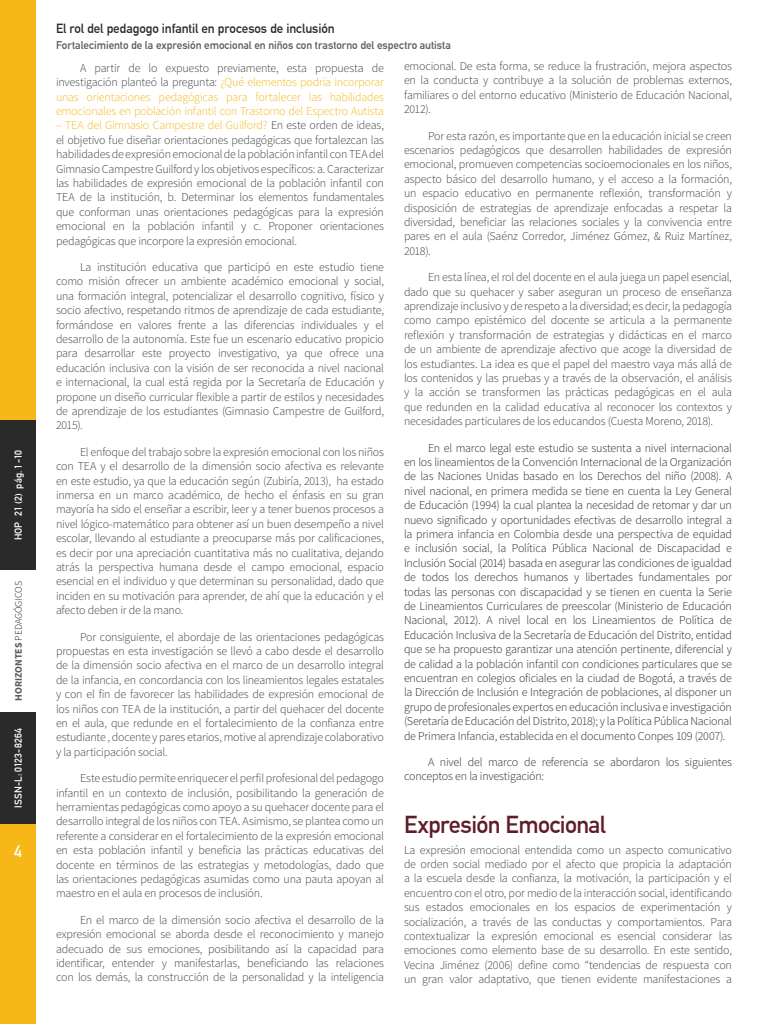
<style>
.page{position:relative;width:768px;height:1024px;background:#fff}
.page>*{position:absolute;margin:0;border:0;box-sizing:border-box;transform-origin:0 0}
.t1{font:700 24px "DIN Alternate";letter-spacing:-.025em;color:#5f1c2b}
.t2{font:700 16px "DIN Alternate";color:#fff}
.t3{font:700 13px "DIN Alternate";letter-spacing:-.005em;color:#2a2a2a}
.t4{font:300 12px/14.4px "Source Sans Pro";letter-spacing:-.015em;color:#404040;text-align:justify}
.t5{font:300 12px/14.4px "Source Sans Pro";letter-spacing:-.015em;color:#2a2a2a;text-align:justify}
.t6{font:300 12px/14.4px "Source Sans Pro";letter-spacing:-.015em;color:#f5b818;text-align:justify}
.t7{font:700 11.1px "DIN Alternate";color:#5a5a5a}
.t8{font:700 10px "DIN Alternate";color:#fff}
.t9{font:300 10px "Source Sans Pro";letter-spacing:-.015em;color:#231f20}
.s1{font-weight:700;color:#5a5a5a}
.s2{color:#404040}
.s3{color:#f5b818}
</style>
<div class="page">
<div style="left:0;top:712px;width:36px;height:312px;background:#f5b818"></div>
<div style="left:0;top:0;width:36px;height:570px;background:#f5b818"></div>
<div style="left:0;top:420px;width:36px;height:150px;background:#2a2a2a"></div>
<div style="left:0;top:712px;width:36px;height:112px;background:#2a2a2a"></div>
<p class="t8" style="left:11px;top:540px;width:92px;rotate:-90deg">HOP 21 (2) pág. 1-10</p>
<p class="t9" style="left:12px;top:701px;width:121px;rotate:-90deg"><span class="s1">HORIZONTES</span> PEDAGÓGICOS</p>
<p class="t8" style="left:11px;top:808px;width:81px;rotate:-90deg">ISSN-L: 0123-8264</p>
<h2 class="t2" style="left:14px;top:839px;width:9px">4</h2>
<p class="t3" style="left:56px;top:19px;width:280px">El rol del pedagogo infantil en procesos de inclusión</p>
<p class="t7" style="left:56px;top:36px;width:397px">Fortalecimiento de la expresión emocional en niños con trastorno del espectro autista</p>
<p class="t6" style="left:56px;top:61px;width:330px;text-indent:24px"><span class="s2">A partir de lo expuesto previamente, esta propuesta de investigación planteó la pregunta:</span> ¿Qué elementos podría incorporar unas orientaciones pedagógicas para fortalecer las habilidades emocionales en población infantil con Trastorno del Espectro Autista</p>
<p class="t4" style="left:56px;top:118px;width:330px"><span class="s3">– TEA del Gimnasio Campestre del Guilford?</span> En este orden de ideas, el objetivo fue diseñar orientaciones pedagógicas que fortalezcan las habilidades de expresión emocional de la población infantil con TEA del Gimnasio Campestre Guilford y los objetivos específicos: a. Caracterizar las habilidades de expresión emocional de la población infantil con TEA de la institución, b. Determinar los elementos fundamentales que conforman unas orientaciones pedagógicas para la expresión emocional en la población infantil y c. Proponer orientaciones pedagógicas que incorpore la expresión emocional.</p>
<p class="t4" style="left:56px;top:260px;width:330px;text-indent:24px">La institución educativa que participó en este estudio tiene como misión ofrecer un ambiente académico emocional y social, una formación integral, potencializar el desarrollo cognitivo, físico y socio afectivo, respetando ritmos de aprendizaje de cada estudiante, formándose en valores frente a las diferencias individuales y el desarrollo de la autonomía. Este fue un escenario educativo propicio para desarrollar este proyecto investigativo, ya que ofrece una educación inclusiva con la visión de ser reconocida a nivel nacional e internacional, la cual está regida por la Secretaría de Educación y propone un diseño curricular flexible a partir de estilos y necesidades de aprendizaje de los estudiantes (Gimnasio Campestre de Guilford, 2015).</p>
<p class="t4" style="left:56px;top:445px;width:330px;text-indent:24px">El enfoque del trabajo sobre la expresión emocional con los niños con TEA y el desarrollo de la dimensión socio afectiva es relevante en este estudio, ya que la educación según (Zubiría, 2013), ha estado inmersa en un marco académico, de hecho el énfasis en su gran mayoría ha sido el enseñar a escribir, leer y a tener buenos procesos a nivel lógico-matemático para obtener así un buen desempeño a nivel escolar, llevando al estudiante a preocuparse más por calificaciones, es decir por una apreciación cuantitativa más no cualitativa, dejando atrás la perspectiva humana desde el campo emocional, espacio esencial en el individuo y que determinan su personalidad, dado que inciden en su motivación para aprender, de ahí que la educación y el afecto deben ir de la mano.</p>
<p class="t4" style="left:56px;top:629px;width:330px;text-indent:24px">Por consiguiente, el abordaje de las orientaciones pedagógicas propuestas en esta investigación se llevó a cabo desde el desarrollo de la dimensión socio afectiva en el marco de un desarrollo integral de la infancia, en concordancia con los lineamientos legales estatales y con el fin de favorecer las habilidades de expresión emocional de los niños con TEA de la institución, a partir del quehacer del docente en el aula, que redunde en el fortalecimiento de la confianza entre estudiante , docente y pares etarios, motive al aprendizaje colaborativo y la participación social.</p>
<p class="t4" style="left:56px;top:771px;width:330px;text-indent:24px">Este estudio permite enriquecer el perfil profesional del pedagogo infantil en un contexto de inclusión, posibilitando la generación de herramientas pedagógicas como apoyo a su quehacer docente para el desarrollo integral de los niños con TEA. Asimismo, se plantea como un referente a considerar en el fortalecimiento de la expresión emocional en esta población infantil y beneficia las prácticas educativas del docente en términos de las estrategias y metodologías, dado que las orientaciones pedagógicas asumidas como una pauta apoyan al maestro en el aula en procesos de inclusión.</p>
<p class="t4" style="left:56px;top:913px;width:330px;text-indent:24px">En el marco de la dimensión socio afectiva el desarrollo de la expresión emocional se aborda desde el reconocimiento y manejo adecuado de sus emociones, posibilitando así la capacidad para identificar, entender y manifestarlas, beneficiando las relaciones con los demás, la construcción de la personalidad y la inteligencia</p>
<p class="t4" style="left:404px;top:59px;width:330px">emocional. De esta forma, se reduce la frustración, mejora aspectos en la conducta y contribuye a la solución de problemas externos, familiares o del entorno educativo (Ministerio de Educación Nacional, 2012).</p>
<p class="t4" style="left:404px;top:128px;width:330px;text-indent:24px">Por esta razón, es importante que en la educación inicial se creen escenarios pedagógicos que desarrollen habilidades de expresión emocional, promueven competencias socioemocionales en los niños, aspecto básico del desarrollo humano, y el acceso a la formación, un espacio educativo en permanente reflexión, transformación y disposición de estrategias de aprendizaje enfocadas a respetar la diversidad, beneficiar las relaciones sociales y la convivencia entre pares en el aula (Saénz Corredor, Jiménez Gómez, &amp; Ruiz Martínez, 2018).</p>
<p class="t4" style="left:404px;top:270px;width:330px;text-indent:24px">En esta línea, el rol del docente en el aula juega un papel esencial, dado que su quehacer y saber aseguran un proceso de enseñanza aprendizaje inclusivo y de respeto a la diversidad; es decir, la pedagogía como campo epistémico del docente se articula a la permanente reflexión y transformación de estrategias y didácticas en el marco de un ambiente de aprendizaje afectivo que acoge la diversidad de los estudiantes. La idea es que el papel del maestro vaya más allá de los contenidos y las pruebas y a través de la observación, el análisis y la acción se transformen las prácticas pedagógicas en el aula que redunden en la calidad educativa al reconocer los contextos y necesidades particulares de los educandos (Cuesta Moreno, 2018).</p>
<p class="t5" style="left:404px;top:440px;width:330px;text-indent:24px">En el marco legal este estudio se sustenta a nivel internacional en los lineamientos de la Convención Internacional de la Organización de las Naciones Unidas basado en los Derechos del niño (2008). A nivel nacional, en primera medida se tiene en cuenta la Ley General de Educación (1994) la cual plantea la necesidad de retomar y dar un nuevo significado y oportunidades efectivas de desarrollo integral a la primera infancia en Colombia desde una perspectiva de equidad e inclusión social, la Política Pública Nacional de Discapacidad e Inclusión Social (2014) basada en asegurar las condiciones de igualdad de todos los derechos humanos y libertades fundamentales por todas las personas con discapacidad y se tienen en cuenta la Serie de Lineamientos Curriculares de preescolar (Ministerio de Educación Nacional, 2012). A nivel local en los Lineamientos de Política de Educación Inclusiva de la Secretaría de Educación del Distrito, entidad que se ha propuesto garantizar una atención pertinente, diferencial y de calidad a la población infantil con condiciones particulares que se encuentran en colegios oficiales en la ciudad de Bogotá, a través de la Dirección de Inclusión e Integración de poblaciones, al disponer un grupo de profesionales expertos en educación inclusiva e investigación (Seretaría de Educación del Distrito, 2018); y la Política Pública Nacional de Primera Infancia, establecida en el documento Conpes 109 (2007).</p>
<p class="t5" style="left:404px;top:755px;width:330px;text-indent:24px">A nivel del marco de referencia se abordaron los siguientes conceptos en la investigación:</p>
<h1 class="t1" style="left:404px;top:806px;width:203px">Expresión Emocional</h1>
<p class="t4" style="left:404px;top:842px;width:330px">La expresión emocional entendida como un aspecto comunicativo de orden social mediado por el afecto que propicia la adaptación a la escuela desde la confianza, la motivación, la participación y el encuentro con el otro, por medio de la interacción social, identificando sus estados emocionales en los espacios de experimentación y socialización, a través de las conductas y comportamientos. Para contextualizar la expresión emocional es esencial considerar las emociones como elemento base de su desarrollo. En este sentido, Vecina Jiménez (2006) define como “tendencias de respuesta con un gran valor adaptativo, que tienen evidente manifestaciones a</p>
</div>
